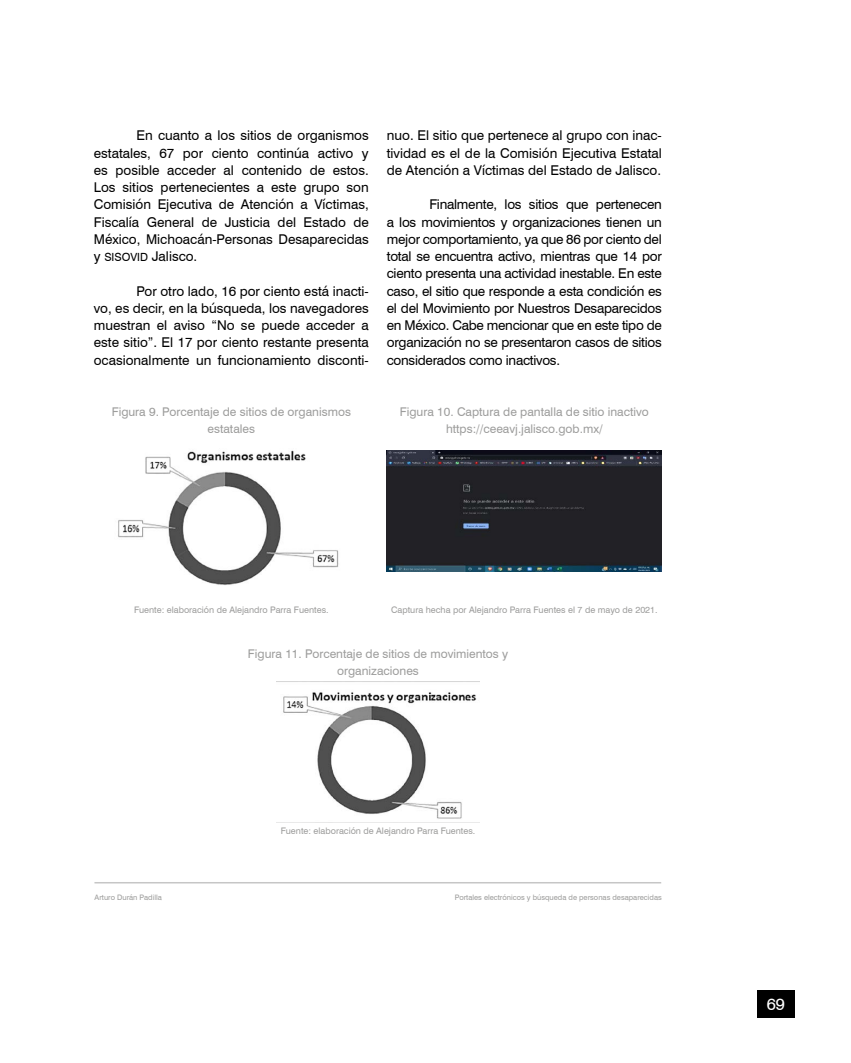
<style>
.page{position:relative;width:851px;height:1063px;background:#fff}
.page>*{position:absolute;margin:0;border:0;box-sizing:border-box;transform-origin:0 0}
.t1{font:16.5px "Swiss 721 BT";color:#fff}
.t2{font:13.5px/17.2px "Swiss 721 BT";color:#000;text-align:justify}
.t3{font:12px/17.2px "Swiss 721 BT";color:#9d9d9c;text-align:center}
.t4{font:9px "Swiss 721 BT";color:#9d9d9c}
.t5{font:7.5px "Swiss 721 BT";color:#9d9d9c}
.s1{font-size:11.25px}
</style>
<div class="page">
<div style="left:757px;top:990px;width:37px;height:27px;background:#000"></div>
<hr style="left:94px;top:882px;width:567px;height:1px;background:#c6c6c6">
<img style="left:118px;top:450px;width:221px;height:135px">
<img style="left:387px;top:451px;width:274px;height:121px">
<img style="left:276px;top:681px;width:203px;height:142px">
<p class="t2" style="left:94px;top:127px;width:276px;text-indent:43px">En cuanto a los sitios de organismos estatales, 67 por ciento continúa activo y es posible acceder al contenido de estos.<br>Los sitios pertenecientes a este grupo son Comisión Ejecutiva de Atención a Víctimas, Fiscalía General de Justicia del Estado de México, Michoacán-Personas Desaparecidas y <span class="s1">SISOVID</span> Jalisco.</p>
<p class="t2" style="left:94px;top:282px;width:276px;text-indent:43px">Por otro lado, 16 por ciento está inacti&shy;vo, es decir, en la búsqueda, los navegadores muestran el aviso “No se puede acceder a este sitio”. El 17 por ciento restante presenta ocasionalmente un funcionamiento disconti-</p>
<p class="t2" style="left:387px;top:127px;width:276px">nuo. El sitio que pertenece al grupo con inac&shy;tividad es el de la Comisión Ejecutiva Estatal de Atención a Víctimas del Estado de Jalisco.</p>
<p class="t2" style="left:387px;top:196px;width:276px;text-indent:43px">Finalmente, los sitios que pertenecen a los movimientos y organizaciones tienen un mejor comportamiento, ya que 86 por ciento del total se encuentra activo, mientras que 14 por ciento presenta una actividad inestable. En este caso, el sitio que responde a esta condición es el del Movimiento por Nuestros Desaparecidos en México. Cabe mencionar que en este tipo de organización no se presentaron casos de sitios considerados como inactivos.</p>
<p class="t3" style="left:112px;top:403px;width:241px">Figura 9. Porcentaje de sitios de organismos estatales</p>
<p class="t3" style="left:400px;top:403px;width:250px">Figura 10. Captura de pantalla de sitio inactivo https://ceeavj.jalisco.gob.mx/</p>
<p class="t4" style="left:134px;top:604px;width:196px">Fuente: elaboración de Alejandro Parra Fuentes.</p>
<p class="t4" style="left:391px;top:604px;width:268px">Captura hecha por Alejandro Parra Fuentes el 7 de mayo de 2021.</p>
<p class="t3" style="left:248px;top:645px;width:262px">Figura 11. Porcentaje de sitios de movimientos y organizaciones</p>
<p class="t4" style="left:281px;top:825px;width:196px">Fuente: elaboración de Alejandro Parra Fuentes.</p>
<p class="t5" style="left:95px;top:893px;width:69px">Arturo Durán Padilla</p>
<p class="t5" style="left:455px;top:893px;width:208px">Portales electrónicos y búsqueda de personas desaparecidas</p>
<p class="t1" style="left:766px;top:994px;width:20px">69</p>
</div>
